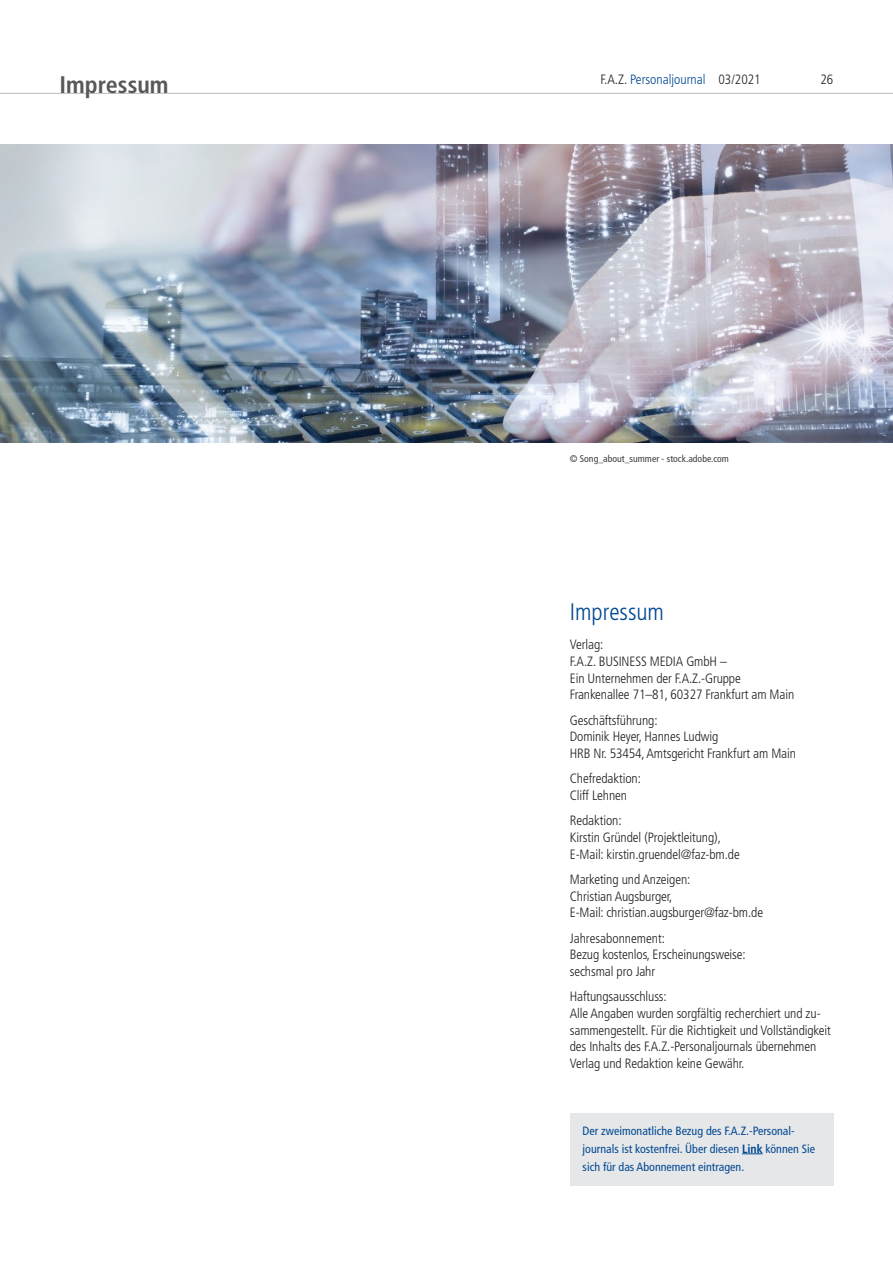
<style>
.page{position:relative;width:893px;height:1263px;background:#fff}
.page>*{position:absolute;margin:0;border:0;box-sizing:border-box;transform-origin:0 0}
.t1{font:700 condensed 24px "Frutiger LT Std";color:#57585a}
.t2{font:300 condensed 24px "Frutiger LT Std";color:#014892}
.t3{font:300 condensed 13.5px/16.6px "Frutiger LT Std";letter-spacing:-.01em;color:#231f20}
.t4{font:300 condensed 13.5px "Frutiger LT Std";color:#014892}
.t5{font:condensed 12px/18px "Frutiger LT Std";color:#014892}
.t6{font:condensed 9.75px "Frutiger LT Std";color:#3e3e3f}
.s1{color:#231f20}
.s2{font-weight:700}
</style>
<div class="page">
<img style="left:0;top:145px;width:893px;height:297px">
<div style="left:570px;top:1113px;width:263px;height:72px;background:#e6e7e9"></div>
<svg style="left:742px;top:1153px;width:21px;height:1px"></svg>
<hr style="left:0;top:93px;width:893px;height:1px;background:#bcbdc0">
<h1 class="t1" style="left:60px;top:70px;width:111px">Impressum</h1>
<p class="t4" style="left:600px;top:72px;width:162px"><span class="s1">F.A.Z.</span> Personaljournal <span class="s1">03/2021</span></p>
<p class="t3" style="left:820px;top:71px;width:14px">26</p>
<p class="t6" style="left:570px;top:453px;width:161px">© Song_about_summer - stock.adobe.com</p>
<h1 class="t2" style="left:570px;top:598px;width:96px">Impressum</h1>
<p class="t3" style="left:570px;top:636px;width:226px">Verlag:<br>F.A.Z. BUSINESS MEDIA GmbH –<br>Ein Unternehmen der F.A.Z.-Gruppe<br>Frankenallee 71–81, 60327 Frankfurt am Main</p>
<p class="t3" style="left:570px;top:712px;width:228px">Geschäftsführung:<br>Dominik Heyer, Hannes Ludwig<br>HRB Nr. 53454, Amtsgericht Frankfurt am Main</p>
<p class="t3" style="left:570px;top:770px;width:73px">Chefredaktion:<br>Cliff Lehnen</p>
<p class="t3" style="left:570px;top:812px;width:171px">Redaktion:<br>Kirstin Gründel (Projektleitung),<br>E-Mail: kirstin.gruendel@faz-bm.de</p>
<p class="t3" style="left:570px;top:871px;width:195px">Marketing und Anzeigen:<br>Christian Augsburger,<br>E-Mail: christian.augsburger@faz-bm.de</p>
<p class="t3" style="left:570px;top:930px;width:177px">Jahresabonnement:<br>Bezug kostenlos, Erscheinungsweise: sechsmal pro Jahr</p>
<p class="t3" style="left:570px;top:988px;width:262px">Haftungsausschluss:<br>Alle Angaben wurden sorgfältig recherchiert und zu&shy;sammengestellt. Für die Richtigkeit und Vollständigkeit des Inhalts des F.A.Z.-Personaljournals übernehmen Verlag und Redaktion keine Gewähr.</p>
<p class="t5" style="left:583px;top:1121px;width:234px">Der zweimonatliche Bezug des F.A.Z.-Personal&shy;journals ist kostenfrei. Über diesen <span class="s2">Link</span> können Sie sich für das Abonnement eintragen.</p>
</div>
